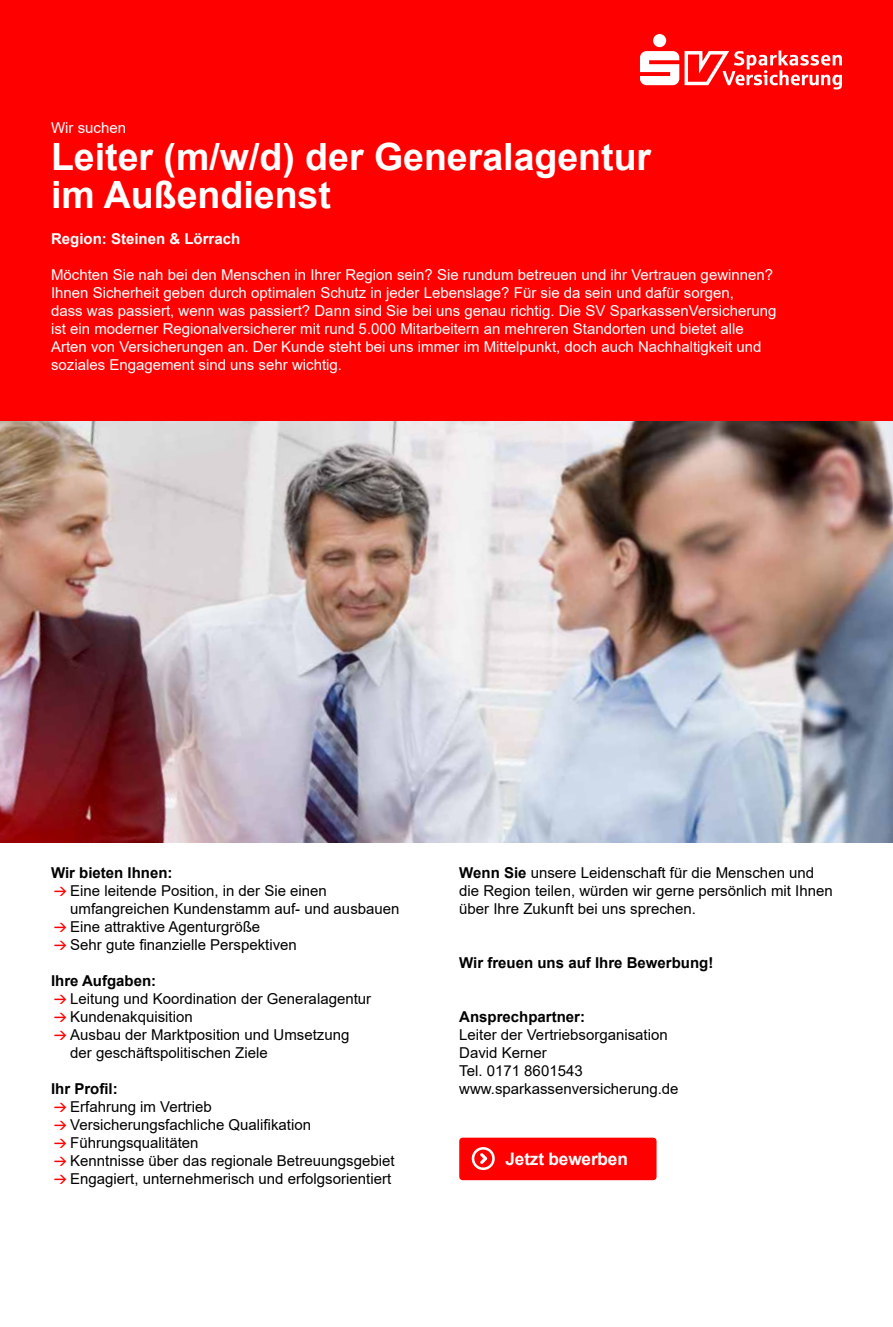
<style>
.page{position:relative;width:893px;height:1327px;background:#fff}
.page>*{position:absolute;margin:0;border:0;box-sizing:border-box;transform-origin:0 0}
.t1{font:700 37.5px/37.5px "Arial";color:#fff}
.t2{font:700 17.25px "Arial";letter-spacing:-.01em;color:#fff}
.t3{font:15px/18px "Arial";color:#000}
.t4{font:15px/18px "Arial";color:#fff}
.t5{font:700 15px "Arial";color:#000}
.t6{font:700 15px "Arial";color:#fff}
.s1{font-weight:700}
</style>
<div class="page">
<div style="left:0;top:0;width:893px;height:421px;background:#f00"></div>
<svg style="left:685px;top:50px;width:157px;height:39px"></svg>
<div style="left:653px;top:34px;width:13px;height:13px;background:#fff;border-radius:50%"></div>
<svg style="left:640px;top:51px;width:39px;height:34px"></svg>
<div style="left:459px;top:1137px;width:198px;height:43px;background:#f00;border-radius:3px"></div>
<svg style="left:472px;top:1147px;width:23px;height:23px"></svg>
<img style="left:0;top:421px;width:893px;height:421px">
<p class="t4" style="left:51px;top:119px;width:77px">Wir suchen</p>
<h1 class="t1" style="left:51px;top:139px;width:602px">Leiter (m/w/d) der Generalagentur im Außendienst</h1>
<p class="t6" style="left:51px;top:228px;width:191px">Region: Steinen &amp; Lörrach</p>
<p class="t4" style="left:51px;top:266px;width:727px">Möchten Sie nah bei den Menschen in Ihrer Region sein? Sie rundum betreuen und ihr Vertrauen gewinnen?<br>Ihnen Sicherheit geben durch optimalen Schutz in jeder Lebenslage? Für sie da sein und dafür sorgen,<br>dass was passiert, wenn was passiert? Dann sind Sie bei uns genau richtig. Die SV SparkassenVersicherung ist ein moderner Regionalversicherer mit rund 5.000 Mitarbeitern an mehreren Standorten und bietet alle Arten von Versicherungen an. Der Kunde steht bei uns immer im Mittelpunkt, doch auch Nachhaltigkeit und soziales Engagement sind uns sehr wichtig.</p>
<p class="t5" style="left:51px;top:862px;width:123px">Wir bieten Ihnen:</p>
<p class="t3" style="left:70px;top:882px;width:331px">Eine leitende Position, in der Sie einen umfangreichen Kundenstamm auf- und ausbauen Eine attraktive Agenturgröße<br>Sehr gute finanzielle Perspektiven</p>
<p class="t5" style="left:51px;top:970px;width:107px">Ihre Aufgaben:</p>
<p class="t3" style="left:70px;top:990px;width:303px">Leitung und Koordination der Generalagentur Kundenakquisition<br>Ausbau der Marktposition und Umsetzung der geschäftspolitischen Ziele</p>
<p class="t5" style="left:51px;top:1078px;width:68px">Ihr Profil:</p>
<p class="t3" style="left:70px;top:1098px;width:326px">Erfahrung im Vertrieb<br>Versicherungsfachliche Qualifikation Führungsqualitäten<br>Kenntnisse über das regionale Betreuungsgebiet Engagiert, unternehmerisch und erfolgsorientiert</p>
<p class="t3" style="left:459px;top:864px;width:375px"><span class="s1">Wenn Sie</span> unsere Leidenschaft für die Menschen und die Region teilen, würden wir gerne persönlich mit Ihnen über Ihre Zukunft bei uns sprechen.</p>
<p class="t5" style="left:459px;top:952px;width:256px">Wir freuen uns auf Ihre Bewerbung!</p>
<p class="t5" style="left:459px;top:1006px;width:127px">Ansprechpartner:</p>
<p class="t3" style="left:459px;top:1026px;width:221px">Leiter der Vertriebsorganisation<br>David Kerner<br>Tel. 0171 8601543 www.sparkassenversicherung.de</p>
<p class="t2" style="left:506px;top:1146px;width:124px">Jetzt bewerben</p>
</div>
